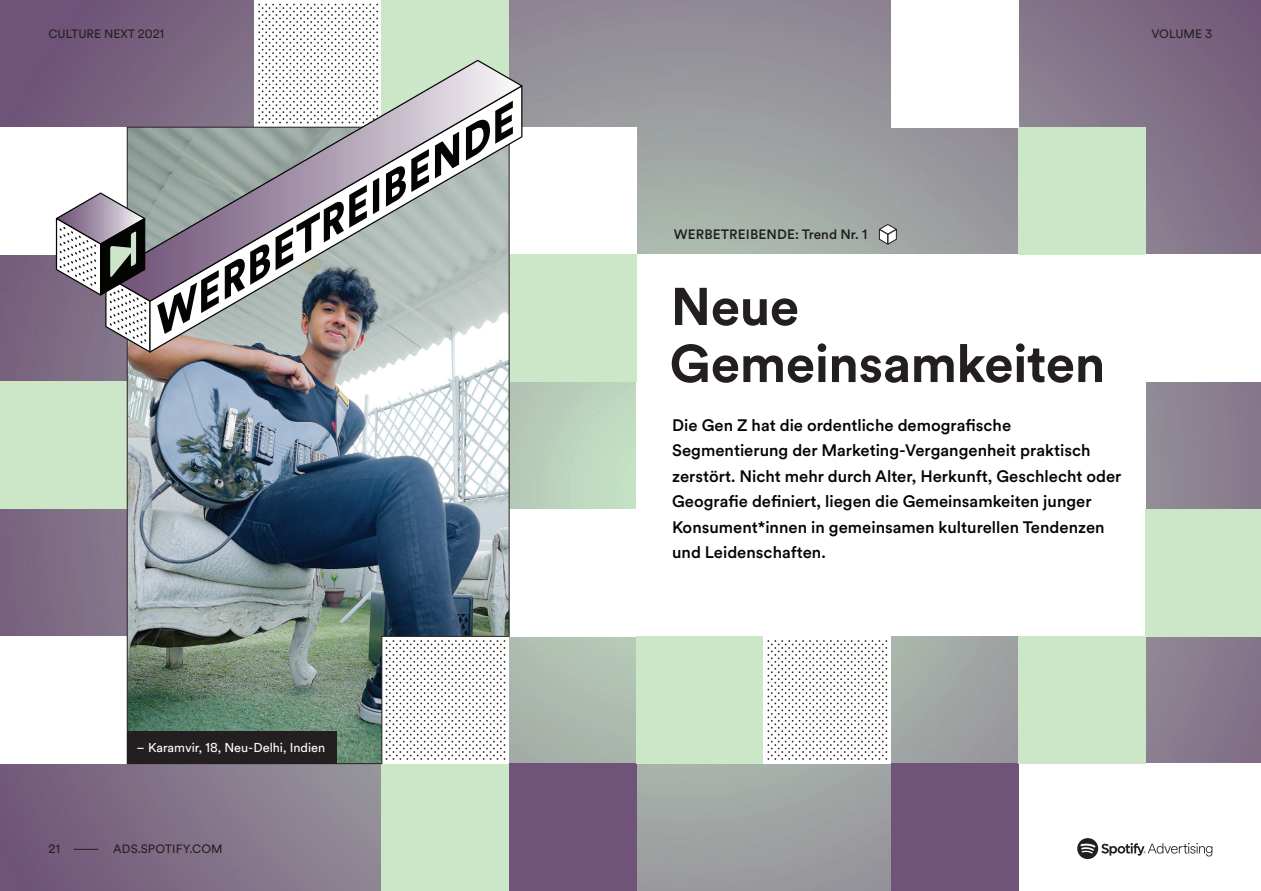
<style>
.page{position:relative;width:1261px;height:891px;background:#fff}
.page>*{position:absolute;margin:0;border:0;box-sizing:border-box;transform-origin:0 0}
.t1{font:700 52.5px/57px "Circular Spotify Text";letter-spacing:-.01em;color:#231f20}
.t2{font:500 16.5px/25.5px "Circular Spotify Text";color:#040503}
.t3{font:500 13.5px "Circular Spotify Text";letter-spacing:.01em;color:#231f20}
.t4{font:12.75px "Circular Spotify Text";color:#fff}
.t5{font:12px "Circular Spotify Text";color:#231f20}
</style>
<div class="page">
<img style="left:0;top:258px;width:691px;height:633px">
<img style="left:691px;top:149px;width:570px;height:742px">
<img style="left:0;top:0;width:693px;height:258px">
<img style="left:691px;top:0;width:570px;height:149px">
<div style="left:509px;top:764px;width:127px;height:127px;background:#705378"></div>
<div style="left:382px;top:764px;width:127px;height:127px;background:#cce6c8"></div>
<div style="left:255px;top:0;width:127px;height:127px;background:#fff"></div>
<div style="left:509px;top:509px;width:127px;height:127px;background:#fff"></div>
<div style="left:509px;top:127px;width:127px;height:127px;background:#fff"></div>
<div style="left:636px;top:254px;width:510px;height:382px;background:#fff"></div>
<div style="left:509px;top:254px;width:127px;height:128px;background:#cce6c8"></div>
<div style="left:382px;top:0;width:127px;height:127px;background:#cce6c8"></div>
<div style="left:0;top:127px;width:127px;height:127px;background:#fff"></div>
<div style="left:0;top:382px;width:127px;height:127px;background:#cce6c8"></div>
<div style="left:0;top:636px;width:127px;height:128px;background:#fff"></div>
<img style="left:126px;top:353px;width:384px;height:412px">
<svg style="left:258px;top:4px;width:120px;height:56px"></svg>
<svg style="left:386px;top:640px;width:119px;height:120px"></svg>
<div style="left:127px;top:731px;width:210px;height:33px;background:#231f20"></div>
<div style="left:1146px;top:764px;width:115px;height:127px;background:#fff"></div>
<div style="left:1018px;top:764px;width:128px;height:127px;background:#fff"></div>
<div style="left:1018px;top:127px;width:128px;height:127px;background:#cce6c8"></div>
<div style="left:891px;top:0;width:127px;height:127px;background:#fff"></div>
<div style="left:891px;top:764px;width:127px;height:127px;background:#705378"></div>
<div style="left:1146px;top:509px;width:115px;height:127px;background:#cce6c8"></div>
<div style="left:1146px;top:254px;width:115px;height:128px;background:#fff"></div>
<div style="left:636px;top:636px;width:128px;height:128px;background:#cce6c8"></div>
<div style="left:1018px;top:636px;width:128px;height:128px;background:#cce6c8"></div>
<div style="left:764px;top:636px;width:127px;height:128px;background:#fff"></div>
<svg style="left:767px;top:640px;width:120px;height:120px"></svg>
<svg style="left:877px;top:223px;width:21px;height:23px"></svg>
<svg style="left:1018px;top:838px;width:194px;height:21px"></svg>
<svg style="left:74px;top:849px;width:24px;height:1px"></svg>
<img style="left:151px;top:302px;width:359px;height:51px">
<svg style="left:105px;top:60px;width:417px;height:242px"></svg>
<svg style="left:56px;top:192px;width:95px;height:161px"></svg>
<svg style="left:157px;top:270px;width:62px;height:64px"></svg>
<svg style="left:225px;top:243px;width:45px;height:56px"></svg>
<svg style="left:276px;top:185px;width:91px;height:85px"></svg>
<svg style="left:373px;top:178px;width:6px;height:36px"></svg>
<svg style="left:386px;top:149px;width:43px;height:58px"></svg>
<svg style="left:435px;top:132px;width:24px;height:46px"></svg>
<svg style="left:466px;top:101px;width:47px;height:60px"></svg>
<p class="t5" style="left:49px;top:26px;width:117px">CULTURE NEXT 2021</p>
<p class="t5" style="left:1151px;top:26px;width:62px">VOLUME 3</p>
<p class="t3" style="left:674px;top:225px;width:195px">WERBETREIBENDE: Trend Nr. 1</p>
<h1 class="t1" style="left:670px;top:279px;width:437px">Neue<br>Gemeinsamkeiten</h1>
<p class="t4" style="left:137px;top:739px;width:190px">– Karamvir, 18, Neu-Delhi, Indien</p>
<p class="t5" style="left:49px;top:841px;width:13px">21</p>
<p class="t5" style="left:113px;top:841px;width:111px">ADS.SPOTIFY.COM</p>
<p class="t5" style="left:49px;top:841px;width:17px">00</p>
<p class="t2" style="left:672px;top:413px;width:451px">Die Gen Z hat die ordentliche demografische Segmentierung der Marketing-Vergangenheit praktisch zerstört. Nicht mehr durch Alter, Herkunft, Geschlecht oder Geografie definiert, liegen die Gemeinsamkeiten junger Konsument*innen in gemeinsamen kulturellen Tendenzen und Leidenschaften.</p>
</div>
